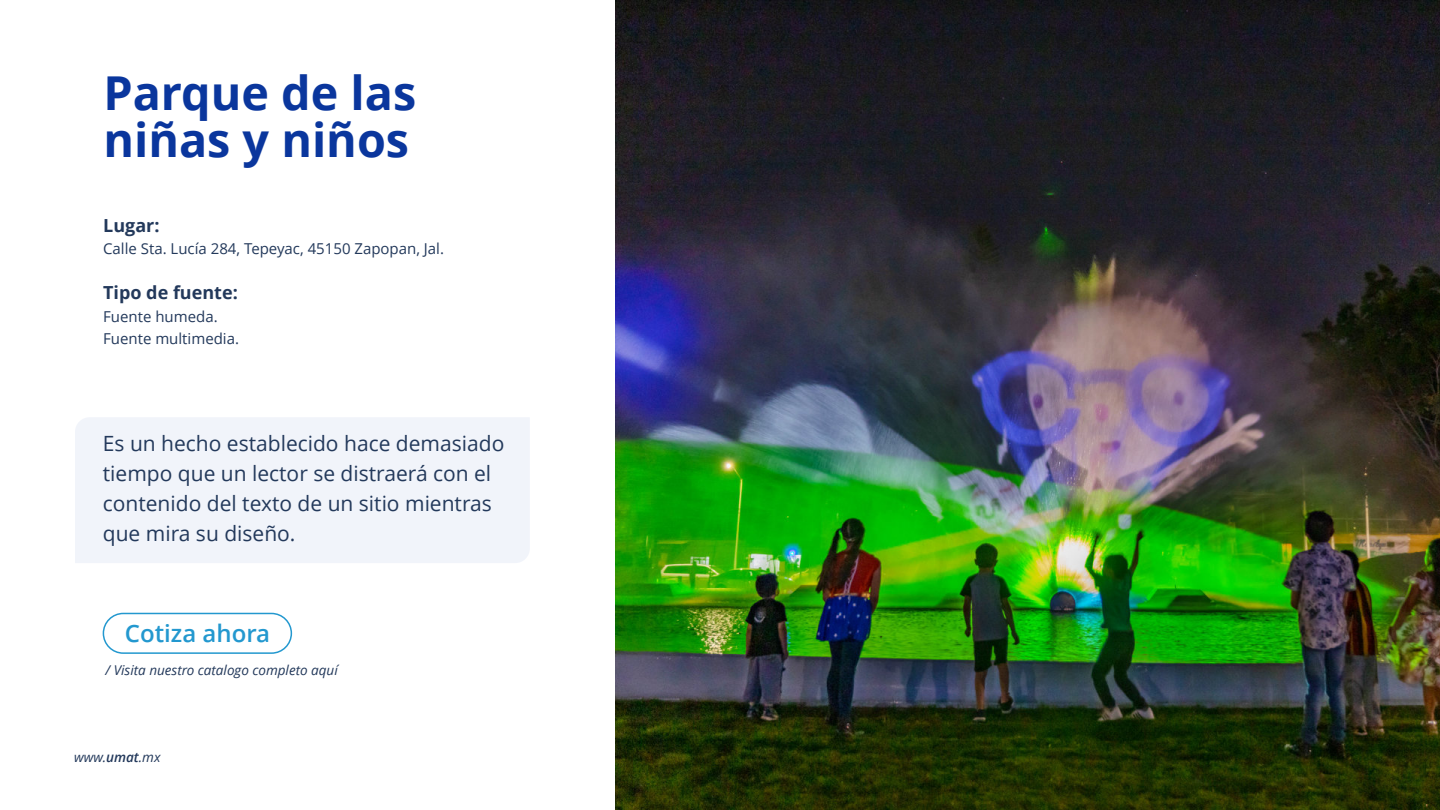
<style>
.page{position:relative;width:1440px;height:810px;background:#fff}
.page>*{position:absolute;margin:0;border:0;box-sizing:border-box;transform-origin:0 0}
.t1{font:700 46.72px/46.7px "Open Sans";color:#0a369d}
.t2{font:600 24px "Open Sans";color:#2398cf}
.t3{font:21px/30px "Open Sans";color:#23395b}
.t4{font:700 18px "Open Sans";color:#23395b}
.t5{font:15px/22.5px "Open Sans";color:#23395b}
.t6{font:italic 13.5px "Open Sans";color:#23395b}
.s1{font-weight:600}
</style>
<div class="page">
<div style="left:75px;top:417px;width:455px;height:146px;background:#f1f4fa"></div>
<div style="left:103px;top:613px;width:189px;height:41px;border:2px solid #2398cf;border-radius:20px"></div>
<img style="left:616px;top:0;width:824px;height:810px">
<h1 class="t1" style="left:103px;top:75px;width:314px">Parque de las niñas y niños</h1>
<p class="t4" style="left:103px;top:218px;width:58px">Lugar:</p>
<p class="t5" style="left:103px;top:239px;width:342px">Calle Sta. Lucía 284, Tepeyac, 45150 Zapopan, Jal.</p>
<p class="t4" style="left:103px;top:285px;width:136px">Tipo de fuente:</p>
<p class="t5" style="left:103px;top:306px;width:137px">Fuente humeda.<br>Fuente multimedia.</p>
<p class="t3" style="left:103px;top:430px;width:403px">Es un hecho establecido hace demasiado tiempo que un lector se distraerá con el contenido del texto de un sitio mientras que mira su diseño.</p>
<p class="t2" style="left:125px;top:624px;width:147px">Cotiza ahora</p>
<p class="t6" style="left:106px;top:665px;width:234px">/ Visita nuestro catalogo completo aquí</p>
<p class="t6" style="left:74px;top:751px;width:88px">www.<span class="s1">umat</span>.mx</p>
</div>
